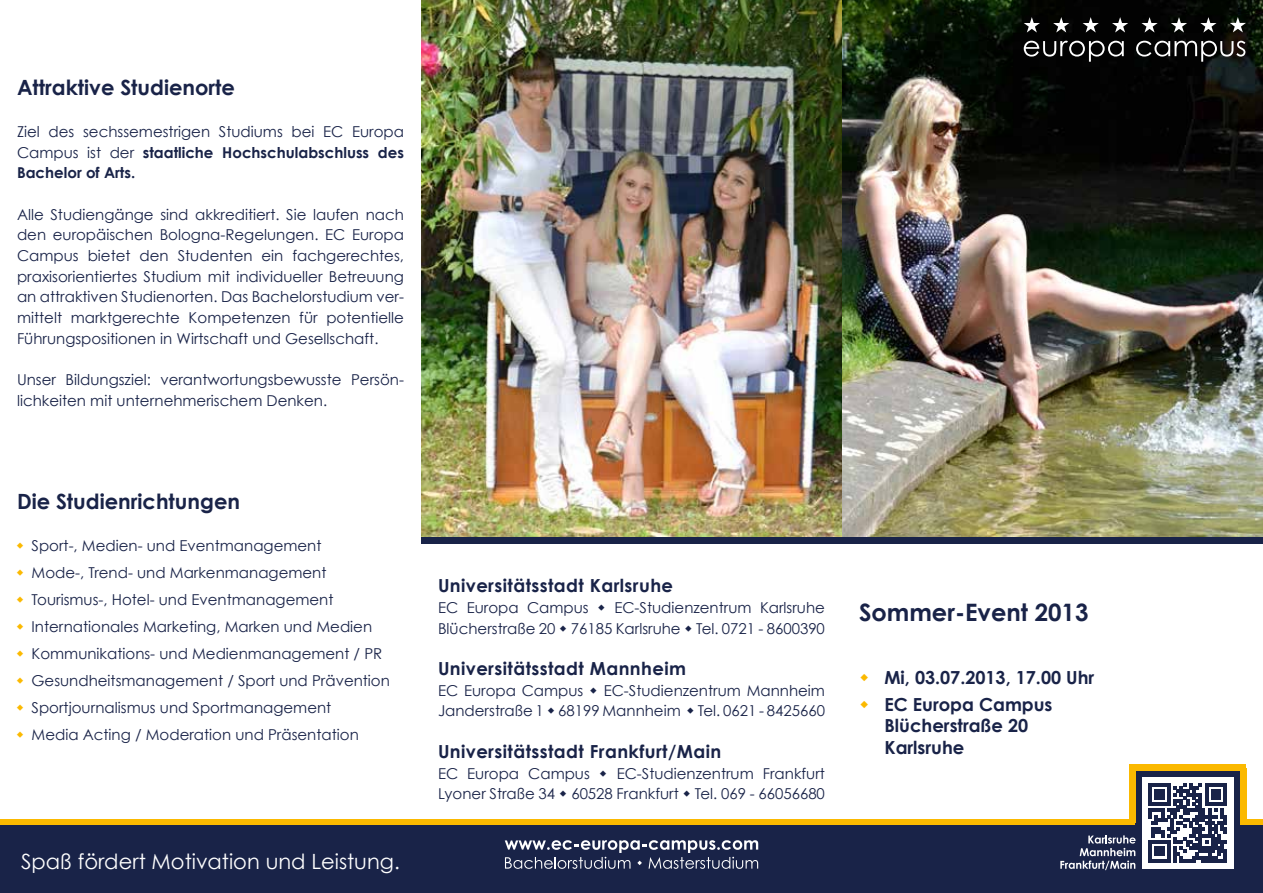
<style>
.page{position:relative;width:1263px;height:893px;background:#fff}
.page>*{position:absolute;margin:0;border:0;box-sizing:border-box;transform-origin:0 0}
.t1{font:700 24px "Century Gothic";color:#192348}
.t2{font:700 21px "Century Gothic";color:#192348}
.t3{font:21px "Century Gothic";color:#fff}
.t4{font:700 18px "Century Gothic";letter-spacing:.025em;color:#192348}
.t5{font:700 18px/27px "Century Gothic";color:#192348}
.t6{font:15px/20.7px "Century Gothic";color:#192348;text-align:right}
.s1{font-weight:700}
</style>
<div class="page">
<img style="left:421px;top:0;width:421px;height:537px">
<img style="left:842px;top:0;width:421px;height:537px">
<svg style="left:1024px;top:41px;width:100px;height:21px;background:#3d3d3d"></svg>
<svg style="left:1136px;top:41px;width:109px;height:21px;background:#3e3e3d"></svg>
<svg style="left:1053px;top:17px;width:16px;height:16px"></svg>
<svg style="left:1082px;top:17px;width:17px;height:16px"></svg>
<svg style="left:1112px;top:17px;width:16px;height:16px"></svg>
<svg style="left:1141px;top:17px;width:17px;height:16px"></svg>
<svg style="left:1171px;top:17px;width:16px;height:16px"></svg>
<svg style="left:1200px;top:17px;width:16px;height:16px"></svg>
<svg style="left:1230px;top:17px;width:16px;height:15px"></svg>
<svg style="left:1024px;top:17px;width:16px;height:16px"></svg>
<div style="left:421px;top:537px;width:842px;height:7px;background:#192348"></div>
<div style="left:0;top:819px;width:1263px;height:6px;background:#fbb900"></div>
<div style="left:0;top:825px;width:1263px;height:68px;background:#192348"></div>
<div style="left:1135px;top:771px;width:105px;height:105px;background:#192348"></div>
<div style="left:1142px;top:777px;width:91px;height:92px;background:#fff"></div>
<div style="left:1129px;top:768px;width:6px;height:55px;background:#fbb900"></div>
<div style="left:1240px;top:768px;width:6px;height:55px;background:#fbb900"></div>
<div style="left:1129px;top:764px;width:117px;height:7px;background:#fbb900"></div>
<svg style="left:1060px;top:835px;width:75px;height:35px"></svg>
<svg style="left:505px;top:840px;width:253px;height:29px"></svg>
<svg style="left:1148px;top:784px;width:79px;height:78px"></svg>
<h2 class="t2" style="left:17px;top:75px;width:219px">Attraktive Studienorte</h2>
<p class="t6" style="left:17px;top:121px;width:388px;text-align:justify">Ziel des sechssemestrigen Studiums bei EC Europa Campus ist der <span class="s1">staatliche Hochschulabschluss des Bachelor of Arts.</span></p>
<p class="t6" style="left:17px;top:204px;width:388px;text-align:justify">Alle Studiengänge sind akkreditiert. Sie laufen nach den europäischen Bologna-Regelungen. EC Europa Campus bietet den Studenten ein fachgerechtes, praxisorientiertes Studium mit individueller Betreuung an attraktiven Studienorten. Das Bachelorstudium ver&shy;mittelt marktgerechte Kompetenzen für potentielle Führungspositionen in Wirtschaft und Gesellschaft.</p>
<p class="t6" style="left:17px;top:369px;width:388px;text-align:left">Unser Bildungsziel: verantwortungsbewusste Persön&shy;lichkeiten mit unternehmerischem Denken.</p>
<h2 class="t2" style="left:17px;top:489px;width:225px">Die Studienrichtungen</h2>
<p class="t6" style="left:32px;top:531px;width:360px;line-height:27px;text-align:left">Sport-, Medien- und Eventmanagement<br>Mode-, Trend- und Markenmanagement Tourismus-, Hotel- und Eventmanagement Internationales Marketing, Marken und Medien Kommunikations- und Medienmanagement / PR Gesundheitsmanagement / Sport und Prävention Sportjournalismus und Sportmanagement<br>Media Acting / Moderation und Präsentation</p>
<h2 class="t3" style="left:21px;top:848px;width:380px">Spaß fördert Motivation und Leistung.</h2>
<p class="t4" style="left:438px;top:574px;width:237px">Universitätsstadt Karlsruhe</p>
<p class="t6" style="left:438px;top:597px;width:388px">EC-Studienzentrum Karlsruhe<br>Blücherstraße 20 76185 Karlsruhe Tel. 0721 - 8600390</p>
<p class="t6" style="left:438px;top:597px;width:152px">EC Europa Campus</p>
<p class="t4" style="left:438px;top:657px;width:249px">Universitätsstadt Mannheim</p>
<p class="t6" style="left:438px;top:680px;width:388px">EC-Studienzentrum Mannheim<br>Janderstraße 1 68199 Mannheim Tel. 0621 - 8425660</p>
<p class="t6" style="left:438px;top:680px;width:147px">EC Europa Campus</p>
<p class="t4" style="left:438px;top:740px;width:285px">Universitätsstadt Frankfurt/Main</p>
<p class="t6" style="left:438px;top:763px;width:388px">EC-Studienzentrum Frankfurt<br>Lyoner Straße 34 60528 Frankfurt Tel. 069 - 66056680</p>
<p class="t6" style="left:438px;top:763px;width:153px">EC Europa Campus</p>
<h1 class="t1" style="left:859px;top:597px;width:231px">Sommer-Event 2013</h1>
<p class="t5" style="left:884px;top:663px;width:211px">Mi, 03.07.2013, 17.00 Uhr<br>EC Europa Campus</p>
<p class="t5" style="left:884px;top:715px;width:145px;line-height:21.6px">Blücherstraße 20<br>Karlsruhe</p>
</div>
